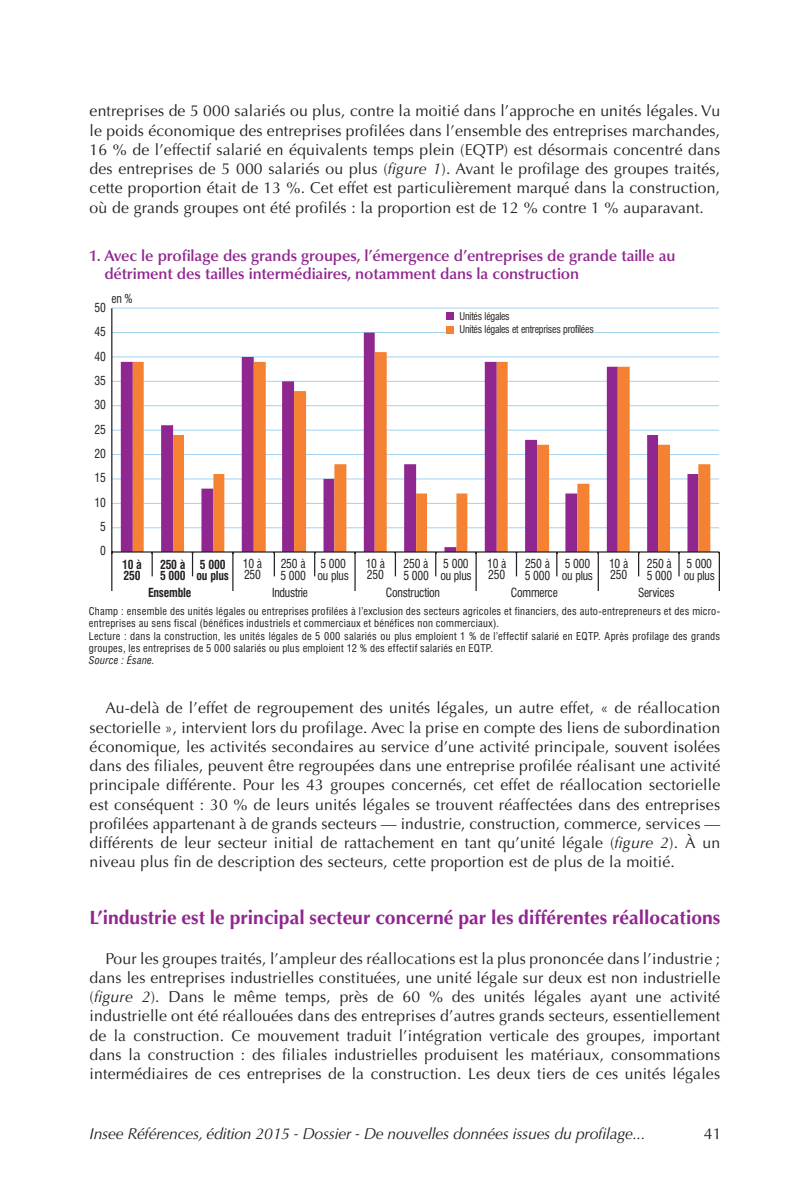
<style>
.page{position:relative;width:794px;height:1191px;background:#fff}
.page>*{position:absolute;margin:0;border:0;box-sizing:border-box;transform-origin:0 0}
.t1{font:700 19.25px "Optima";color:#90268f}
.t2{font:15.75px/19.2px "Optima";letter-spacing:.01em;color:#231f20;text-align:justify}
.t3{font:600 15.75px/17.8px "Optima";letter-spacing:-.01em;color:#90268f}
.t4{font:italic 15.75px "Optima";letter-spacing:-.015em;color:#231f20}
.t5{font:condensed 12.25px/11.4px "Swiss 721 BT";letter-spacing:-.02em;color:#231f20;scale:.95 1}
.t6{font:700 condensed 12.25px/11.4px "Swiss 721 BT";letter-spacing:-.02em;color:#231f20;scale:.95 1}
.t7{font:condensed 10.5px/12.2px "Swiss 721 BT";letter-spacing:.025em;color:#231f20}
.t8{font:condensed 10.5px/13.7px "Swiss 721 BT";letter-spacing:-.02em;color:#231f20;scale:.95 1}
.t9{font:italic condensed 10.5px "Swiss 721 BT";letter-spacing:.025em;color:#231f20}
.s1{font-style:italic}
</style>
<div class="page">
<hr style="left:112px;top:308px;width:606px;height:1px;background:#a1d2f1">
<hr style="left:112px;top:332px;width:606px;height:1px;background:#a1d2f1">
<hr style="left:112px;top:357px;width:606px;height:1px;background:#a1d2f1">
<hr style="left:112px;top:381px;width:606px;height:1px;background:#a1d2f1">
<hr style="left:112px;top:405px;width:606px;height:1px;background:#a1d2f1">
<hr style="left:112px;top:430px;width:606px;height:1px;background:#a1d2f1">
<hr style="left:112px;top:454px;width:606px;height:1px;background:#a1d2f1">
<hr style="left:112px;top:479px;width:606px;height:1px;background:#a1d2f1">
<hr style="left:112px;top:503px;width:606px;height:1px;background:#a1d2f1">
<hr style="left:112px;top:527px;width:606px;height:1px;background:#a1d2f1">
<svg style="left:121px;top:333px;width:333px;height:218px"></svg>
<svg style="left:133px;top:352px;width:577px;height:199px"></svg>
<hr style="left:111px;top:308px;width:1px;height:244px;background:#231f20">
<hr style="left:112px;top:551px;width:607px;height:1px;background:#231f20">
<svg style="left:678px;top:552px;width:1px;height:24px"></svg>
<hr style="left:637px;top:552px;width:2px;height:24px;background:#231f20">
<svg style="left:556px;top:552px;width:1px;height:24px"></svg>
<hr style="left:515px;top:552px;width:2px;height:24px;background:#231f20">
<svg style="left:435px;top:552px;width:1px;height:24px"></svg>
<hr style="left:394px;top:552px;width:2px;height:24px;background:#231f20">
<svg style="left:314px;top:552px;width:1px;height:24px"></svg>
<hr style="left:273px;top:552px;width:2px;height:24px;background:#231f20">
<svg style="left:192px;top:552px;width:1px;height:24px"></svg>
<hr style="left:151px;top:552px;width:2px;height:24px;background:#231f20">
<svg style="left:718px;top:552px;width:1px;height:39px"></svg>
<svg style="left:597px;top:552px;width:1px;height:39px"></svg>
<svg style="left:475px;top:552px;width:1px;height:39px"></svg>
<svg style="left:354px;top:552px;width:1px;height:39px"></svg>
<svg style="left:232px;top:552px;width:1px;height:39px"></svg>
<svg style="left:111px;top:552px;width:1px;height:39px"></svg>
<div style="left:446px;top:312px;width:7px;height:8px;background:#90268f"></div>
<div style="left:446px;top:326px;width:7px;height:7px;background:#f48232"></div>
<div style="left:454px;top:325px;width:139px;height:8px;background:#fff"></div>
<p class="t2" style="left:90px;top:102px;width:632px">entreprises de 5 000 salariés ou plus, contre la moitié dans l’approche en unités légales. Vu le poids économique des entreprises profilées dans l’ensemble des entreprises marchandes, 16 % de l’effectif salarié en équivalents temps plein (EQTP) est désormais concentré dans des entreprises de 5 000 salariés ou plus (<span class="s1">figure 1</span>). Avant le profilage des groupes traités, cette proportion était de 13 %. Cet effet est particulièrement marqué dans la construction, où de grands groupes ont été profilés : la proportion est de 12 % contre 1 % auparavant.</p>
<p class="t3" style="left:104px;top:247px;width:572px;text-indent:-15px">1. Avec le profilage des grands groupes, l’émergence d’entreprises de grande taille au détriment des tailles intermédiaires, notamment dans la construction</p>
<p class="t5" style="left:111px;top:292px;width:24px">en %</p>
<p class="t5" style="left:94px;top:295px;width:13px;line-height:24.3px;text-align:center">50<br>45<br>40<br>35<br>30<br>25<br>20<br>15<br>10<br>5<br>0</p>
<p class="t8" style="left:459px;top:309px;width:143px">Unités légales<br>Unités légales et entreprises profilées</p>
<p class="t6" style="left:122px;top:558px;width:22px">10 à<br>250</p>
<p class="t5" style="left:243px;top:558px;width:22px">10 à<br>250</p>
<p class="t5" style="left:365px;top:558px;width:22px">10 à<br>250</p>
<p class="t5" style="left:487px;top:558px;width:22px">10 à<br>250</p>
<p class="t5" style="left:608px;top:558px;width:22px">10 à<br>250</p>
<p class="t6" style="left:160px;top:558px;width:28px">250 à<br>5 000</p>
<p class="t5" style="left:280px;top:558px;width:28px">250 à<br>5 000</p>
<p class="t5" style="left:403px;top:558px;width:28px">250 à<br>5 000</p>
<p class="t5" style="left:524px;top:558px;width:28px">250 à<br>5 000</p>
<p class="t5" style="left:646px;top:558px;width:28px">250 à<br>5 000</p>
<p class="t6" style="left:196px;top:558px;width:35px">5 000 ou plus</p>
<p class="t5" style="left:317px;top:558px;width:34px">5 000 ou plus</p>
<p class="t5" style="left:440px;top:558px;width:34px">5 000 ou plus</p>
<p class="t5" style="left:561px;top:558px;width:34px">5 000 ou plus</p>
<p class="t5" style="left:683px;top:558px;width:34px">5 000 ou plus</p>
<p class="t6" style="left:148px;top:587px;width:47px">Ensemble</p>
<p class="t5" style="left:272px;top:587px;width:39px">Industrie</p>
<p class="t5" style="left:386px;top:587px;width:58px">Construction</p>
<p class="t5" style="left:510px;top:587px;width:51px">Commerce</p>
<p class="t5" style="left:637px;top:587px;width:40px">Services</p>
<p class="t7" style="left:89px;top:605px;width:632px">Champ : ensemble des unités légales ou entreprises profilées à l’exclusion des secteurs agricoles et financiers, des auto-entrepreneurs et des micro&shy;entreprises au sens fiscal (bénéfices industriels et commerciaux et bénéfices non commerciaux).<br>Lecture : dans la construction, les unités légales de 5 000 salariés ou plus emploient 1 % de l’effectif salarié en EQTP. Après profilage des grands groupes, les entreprises de 5 000 salariés ou plus emploient 12 % des effectif salariés en EQTP.</p>
<p class="t9" style="left:89px;top:654px;width:68px">Source : Ésane.</p>
<p class="t2" style="left:90px;top:698px;width:632px;text-indent:16px">Au-delà de l’effet de regroupement des unités légales, un autre effet, « de réallocation sectorielle », intervient lors du profilage. Avec la prise en compte des liens de subordination économique, les activités secondaires au service d’une activité principale, souvent isolées dans des filiales, peuvent être regroupées dans une entreprise profilée réalisant une activité principale différente. Pour les 43 groupes concernés, cet effet de réallocation sectorielle est conséquent : 30 % de leurs unités légales se trouvent réaffectées dans des entreprises profilées appartenant à de grands secteurs — industrie, construction, commerce, services — différents de leur secteur initial de rattachement en tant qu’unité légale (<span class="s1">figure 2</span>). À un niveau plus fin de description des secteurs, cette proportion est de plus de la moitié.</p>
<p class="t1" style="left:90px;top:906px;width:632px">L’industrie est le principal secteur concerné par les différentes réallocations</p>
<p class="t2" style="left:90px;top:949px;width:632px;text-indent:16px">Pour les groupes traités, l’ampleur des réallocations est la plus prononcée dans l’industrie ; dans les entreprises industrielles constituées, une unité légale sur deux est non industrielle (<span class="s1">figure 2</span>). Dans le même temps, près de 60 % des unités légales ayant une activité industrielle ont été réallouées dans des entreprises d’autres grands secteurs, essentiellement de la construction. Ce mouvement traduit l’intégration verticale des groupes, important dans la construction : des filiales industrielles produisent les matériaux, consommations intermédiaires de ces entreprises de la construction. Les deux tiers de ces unités légales</p>
<p class="t4" style="left:90px;top:1124px;width:557px">Insee Références, édition 2015 - Dossier - De nouvelles données issues du profilage...</p>
<p class="t2" style="left:703px;top:1124px;width:19px">41</p>
</div>
